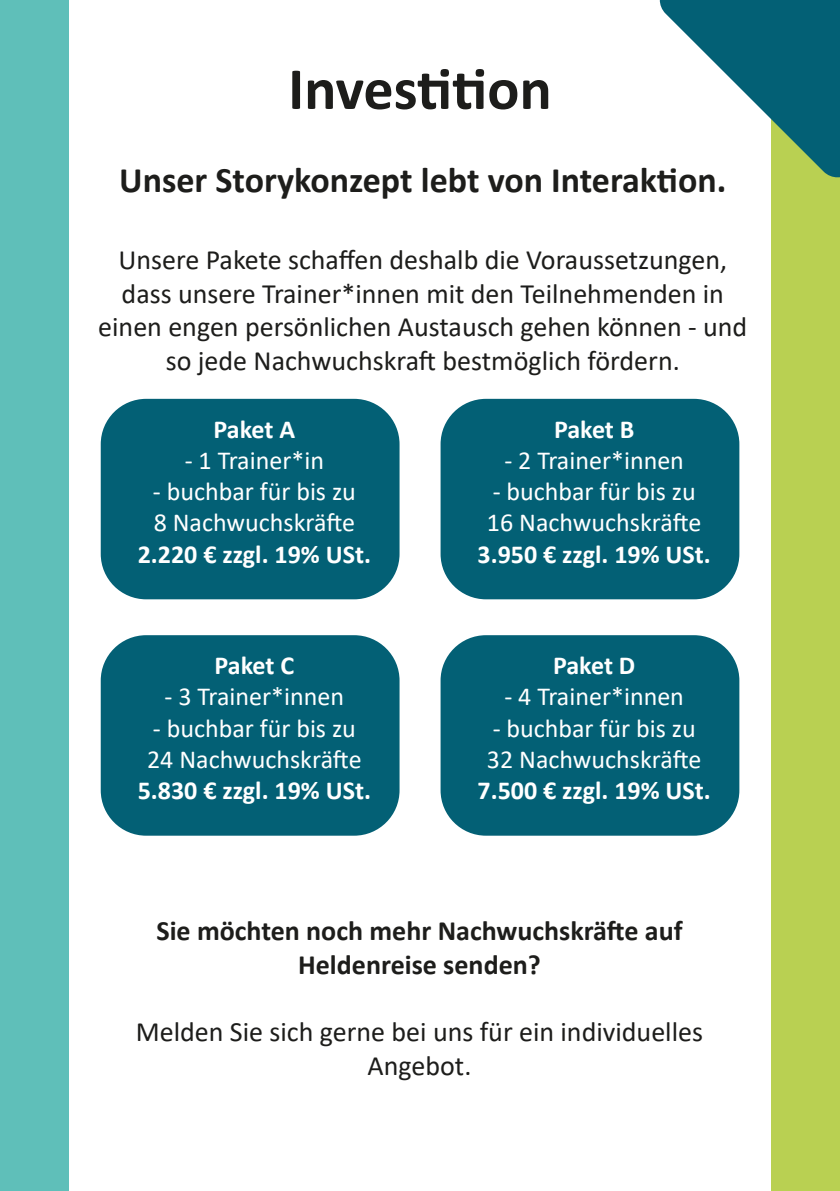
<style>
.page{position:relative;width:840px;height:1191px;background:#fff}
.page>*{position:absolute;margin:0;border:0;box-sizing:border-box;transform-origin:0 0}
.t1{font:700 60px "Calibri";letter-spacing:-.005em;color:#1d1d1b}
.t2{font:700 36px "Calibri";color:#1d1d1b}
.t3{font:28px/33.6px "Calibri";color:#1d1d1b;text-align:center}
.t4{font:700 28px/33.6px "Calibri";color:#1d1d1b;text-align:center}
.t5{font:26px "Calibri";color:#fff}
.t6{font:700 26px "Calibri";color:#fff}
</style>
<div class="page">
<div style="left:0;top:0;width:68px;height:1191px;background:#5fbfb9"></div>
<div style="left:771px;top:0;width:68px;height:1191px;background:#b9d052"></div>
<svg style="left:659px;top:0;width:180px;height:178px"></svg>
<div style="left:101px;top:399px;width:298px;height:200px;background:#036075;border-radius:45px"></div>
<div style="left:440px;top:399px;width:299px;height:200px;background:#036075;border-radius:45px"></div>
<div style="left:101px;top:635px;width:298px;height:200px;background:#036075;border-radius:45px"></div>
<div style="left:440px;top:635px;width:299px;height:200px;background:#036075;border-radius:45px"></div>
<p class="t1" style="left:288px;top:46px;width:265px">Investition</p>
<p class="t2" style="left:119px;top:155px;width:608px">Unser Storykonzept lebt von Interaktion.</p>
<p class="t3" style="left:98px;top:242px;width:650px">Unsere Pakete schaffen deshalb die Voraussetzungen, dass unsere Trainer*innen mit den Teilnehmenden in einen engen persönlichen Austausch gehen können - und so jede Nachwuchskraft bestmöglich fördern.</p>
<p class="t6" style="left:213px;top:411px;width:83px">Paket A</p>
<p class="t5" style="left:185px;top:442px;width:141px">- 1 Trainer*in</p>
<p class="t5" style="left:153px;top:473px;width:204px">- buchbar für bis zu</p>
<p class="t5" style="left:154px;top:505px;width:203px">8 Nachwuchskräfte</p>
<p class="t6" style="left:138px;top:535px;width:235px">2.220 € zzgl. 19% USt.</p>
<p class="t6" style="left:214px;top:647px;width:81px">Paket C</p>
<p class="t5" style="left:164px;top:678px;width:181px">- 3 Trainer*innen</p>
<p class="t5" style="left:153px;top:710px;width:204px">- buchbar für bis zu</p>
<p class="t5" style="left:147px;top:741px;width:216px">24 Nachwuchskräfte</p>
<p class="t6" style="left:138px;top:772px;width:235px">5.830 € zzgl. 19% USt.</p>
<p class="t6" style="left:553px;top:411px;width:82px">Paket B</p>
<p class="t5" style="left:504px;top:442px;width:181px">- 2 Trainer*innen</p>
<p class="t5" style="left:492px;top:473px;width:204px">- buchbar für bis zu</p>
<p class="t5" style="left:486px;top:505px;width:216px">16 Nachwuchskräfte</p>
<p class="t6" style="left:477px;top:535px;width:235px">3.950 € zzgl. 19% USt.</p>
<p class="t6" style="left:553px;top:647px;width:84px">Paket D</p>
<p class="t5" style="left:504px;top:678px;width:181px">- 4 Trainer*innen</p>
<p class="t5" style="left:492px;top:710px;width:204px">- buchbar für bis zu</p>
<p class="t5" style="left:486px;top:741px;width:216px">32 Nachwuchskräfte</p>
<p class="t6" style="left:477px;top:772px;width:235px">7.500 € zzgl. 19% USt.</p>
<p class="t4" style="left:156px;top:913px;width:527px">Sie möchten noch mehr Nachwuchskräfte auf<br>Heldenreise senden?</p>
<p class="t3" style="left:136px;top:1014px;width:568px">Melden Sie sich gerne bei uns für ein individuelles<br>Angebot.</p>
</div>
